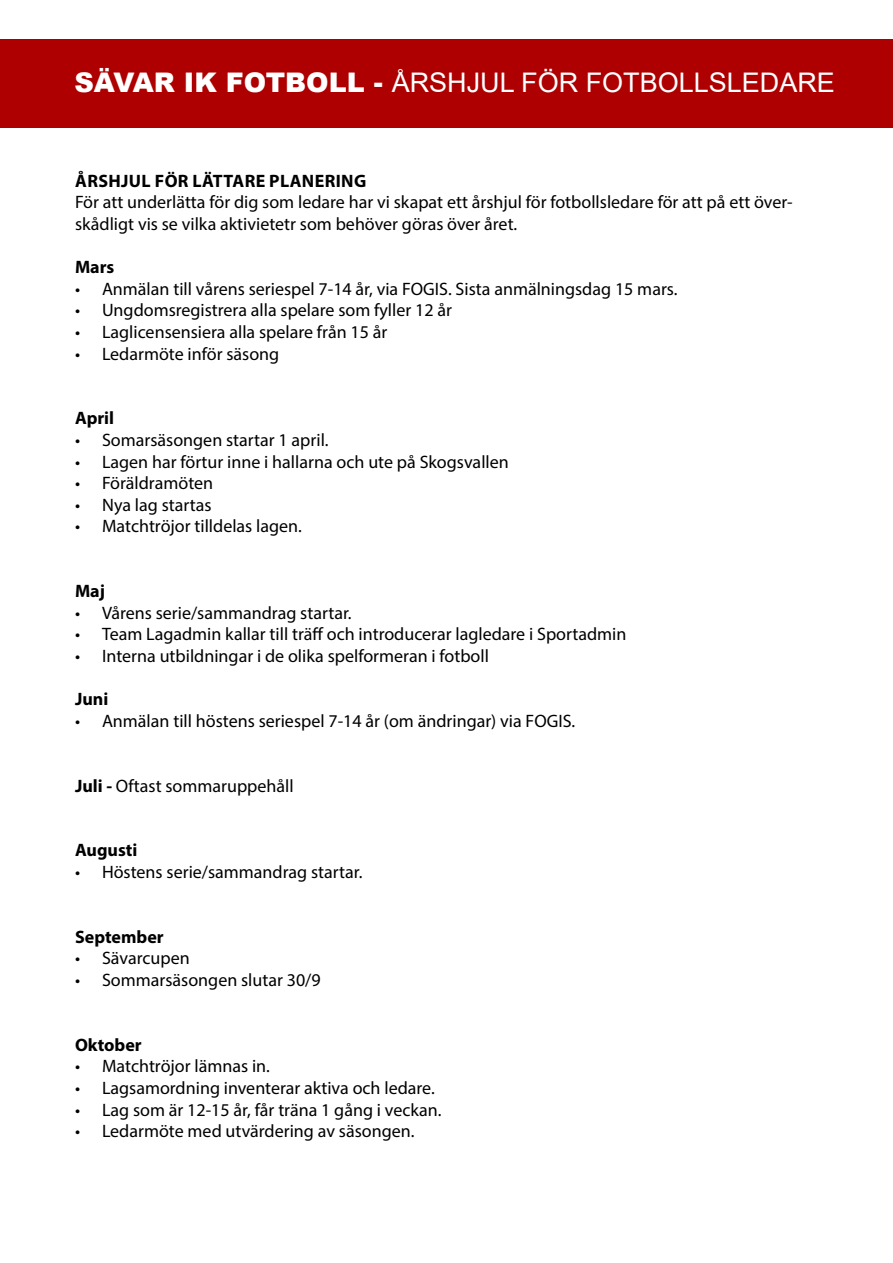
<style>
.page{position:relative;width:893px;height:1263px;background:#fff}
.page>*{position:absolute;margin:0;border:0;box-sizing:border-box;transform-origin:0 0}
.t1{font:27px "Arial";color:#fff}
.t2{font:18px/21.6px "Myriad Pro";color:#000}
.t3{font:700 18px "Myriad Pro";color:#000}
.t4{font:700 18px "Myriad Pro";letter-spacing:.02em;color:#000}
.s1{font-weight:900}
.s2{font-weight:700}
</style>
<div class="page">
<div style="left:0;top:39px;width:893px;height:89px;background:#ae0000"></div>
<h1 class="t1" style="left:74px;top:64px;width:762px"><span class="s1">SÄVAR IK FOTBOLL -</span> ÅRSHJUL FÖR FOTBOLLSLEDARE</h1>
<p class="t4" style="left:75px;top:169px;width:293px">ÅRSHJUL FÖR LÄTTARE PLANERING</p>
<p class="t2" style="left:75px;top:191px;width:719px">För att underlätta för dig som ledare har vi skapat ett årshjul för fotbollsledare för att på ett över&shy;skådligt vis se vilka aktivietetr som behöver göras över året.</p>
<p class="t3" style="left:75px;top:255px;width:41px">Mars</p>
<p class="t2" style="left:75px;top:278px;width:604px">• Anmälan till vårens seriespel 7-14 år, via FOGIS. Sista anmälningsdag 15 mars.</p>
<p class="t2" style="left:75px;top:299px;width:379px">• Ungdomsregistrera alla spelare som fyller 12 år</p>
<p class="t2" style="left:75px;top:321px;width:314px">• Laglicensensiera alla spelare från 15 år</p>
<p class="t2" style="left:75px;top:342px;width:206px">• Ledarmöte inför säsong</p>
<p class="t3" style="left:75px;top:406px;width:41px">April</p>
<p class="t2" style="left:75px;top:429px;width:255px">• Somarsäsongen startar 1 april.</p>
<p class="t2" style="left:75px;top:450px;width:435px">• Lagen har förtur inne i hallarna och ute på Skogsvallen</p>
<p class="t2" style="left:75px;top:472px;width:140px">• Föräldramöten</p>
<p class="t2" style="left:75px;top:494px;width:138px">• Nya lag startas</p>
<p class="t2" style="left:75px;top:515px;width:228px">• Matchtröjor tilldelas lagen.</p>
<p class="t3" style="left:75px;top:579px;width:32px">Maj</p>
<p class="t2" style="left:75px;top:602px;width:278px">• Vårens serie/sammandrag startar.</p>
<p class="t2" style="left:75px;top:623px;width:553px">• Team Lagadmin kallar till träff och introducerar lagledare i Sportadmin</p>
<p class="t2" style="left:75px;top:645px;width:415px">• Interna utbildningar i de olika spelformeran i fotboll</p>
<p class="t3" style="left:75px;top:687px;width:35px">Juni</p>
<p class="t2" style="left:75px;top:710px;width:502px">• Anmälan till höstens seriespel 7-14 år (om ändringar) via FOGIS.</p>
<p class="t2" style="left:75px;top:774px;width:220px"><span class="s2">Juli -</span> Oftast sommaruppehåll</p>
<p class="t3" style="left:75px;top:838px;width:64px">Augusti</p>
<p class="t2" style="left:75px;top:861px;width:289px">• Höstens serie/sammandrag startar.</p>
<p class="t3" style="left:75px;top:925px;width:90px">September</p>
<p class="t2" style="left:75px;top:947px;width:116px">• Sävarcupen</p>
<p class="t2" style="left:75px;top:969px;width:247px">• Sommarsäsongen slutar 30/9</p>
<p class="t3" style="left:75px;top:1033px;width:68px">Oktober</p>
<p class="t2" style="left:75px;top:1055px;width:196px">• Matchtröjor lämnas in.</p>
<p class="t2" style="left:75px;top:1077px;width:361px">• Lagsamordning inventerar aktiva och ledare.</p>
<p class="t2" style="left:75px;top:1098px;width:368px">• Lag som är 12-15 år, får träna 1 gång i veckan.</p>
<p class="t2" style="left:75px;top:1120px;width:341px">• Ledarmöte med utvärdering av säsongen.</p>
</div>
